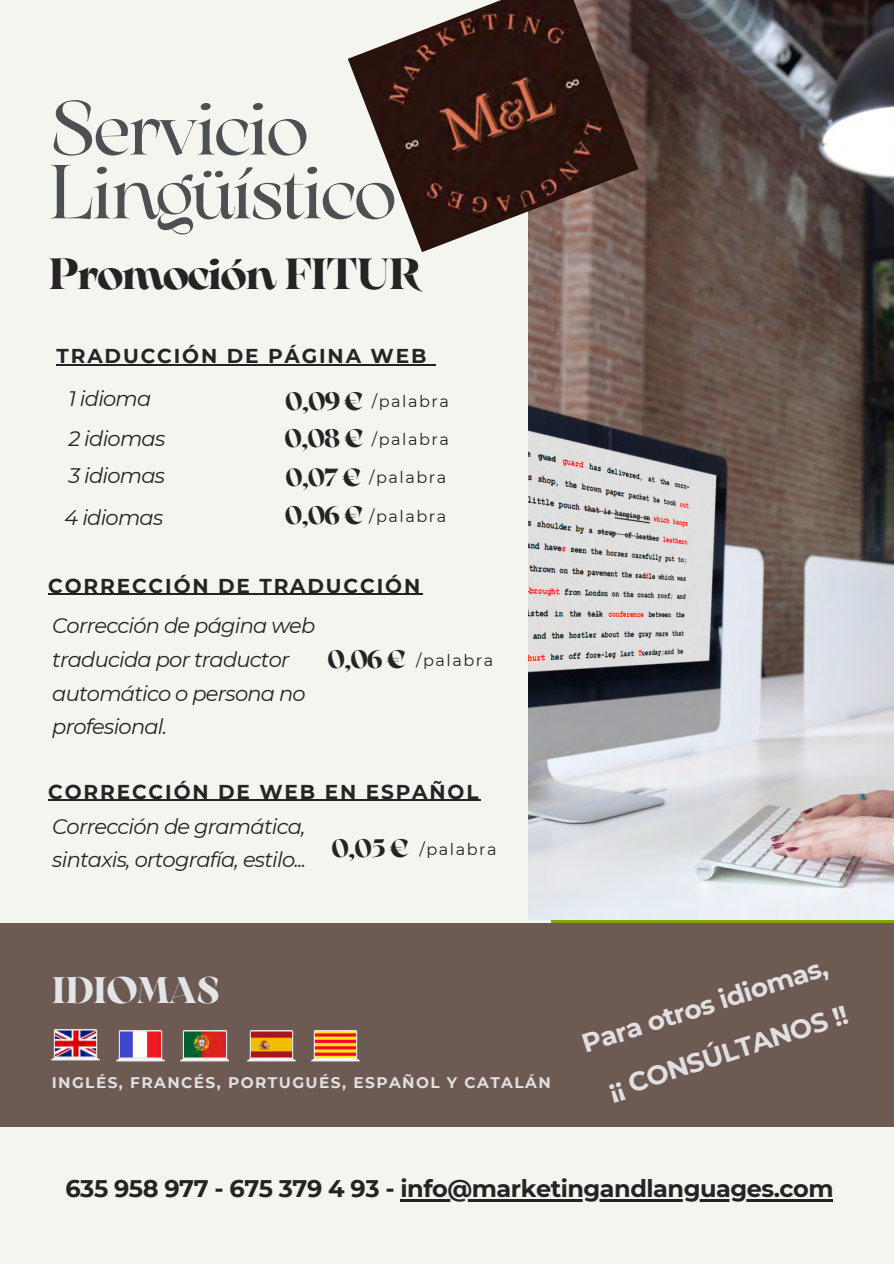
<style>
.page{position:relative;width:894px;height:1264px;background:#fff}
.page>*{position:absolute;margin:0;border:0;box-sizing:border-box;transform-origin:0 0}
.t1{font:76.05px/63.8px "Arsenica";letter-spacing:-.03em;color:#4d5052}
.t2{font:700 43.5px "Arsenica";letter-spacing:-.03em;color:#262325}
.t3{font:700 36.9px "Arsenica";letter-spacing:-.03em;color:#e4e5e9}
.t4{font:700 26.4px "Montserrat";color:#e1dfe1}
.t5{font:700 25.2px "Arsenica";letter-spacing:-.03em;color:#262325}
.t6{font:700 24.75px "Arsenica";color:#262325}
.t7{font:700 24px "Montserrat";letter-spacing:-.02em;color:#262325}
.t8{font:italic 21px/33.8px "Montserrat";letter-spacing:-.035em;color:#262325}
.t9{font:700 20.1px "Montserrat";letter-spacing:.095em;color:#262325}
.t10{font:16.2px "Montserrat";letter-spacing:.095em;color:#262325}
.t11{font:700 15.3px "Montserrat";letter-spacing:.095em;color:#e1dfe1}
</style>
<div class="page">
<div style="left:0;top:0;width:893px;height:1263px;background:#f5f5ef"></div>
<hr style="left:400px;top:1199px;width:432px;height:2px;background:#262325">
<hr style="left:56px;top:364px;width:372px;height:1px;background:#262325">
<div style="left:0;top:922px;width:893px;height:204px;background:#6d5a53"></div>
<img style="left:52px;top:1029px;width:48px;height:31px">
<img style="left:116px;top:1030px;width:48px;height:31px">
<img style="left:181px;top:1030px;width:48px;height:31px">
<img style="left:247px;top:1030px;width:48px;height:31px">
<img style="left:311px;top:1030px;width:48px;height:31px">
<hr style="left:48px;top:593px;width:374px;height:2px;background:#262325">
<hr style="left:48px;top:799px;width:432px;height:2px;background:#262325">
<img style="left:528px;top:0;width:365px;height:919px">
<img style="left:348px;top:0;width:290px;height:252px">
<p class="t1" style="left:48px;top:103px;width:349px">Servicio<br>Lingüístico</p>
<h6 class="t2" style="left:48px;top:258px;width:373px">Promoción FITUR</h6>
<p class="t9" style="left:56px;top:343px;width:371px">TRADUCCIÓN DE PÁGINA WEB</p>
<h5 class="t8" style="left:68px;top:381px;width:84px">1 idioma</h5>
<p class="t8" style="left:68px;top:421px;width:98px">2 idiomas</p>
<h5 class="t8" style="left:68px;top:458px;width:98px">3 idiomas</h5>
<p class="t8" style="left:64px;top:500px;width:100px">4 idiomas</p>
<p class="t5" style="left:285px;top:391px;width:79px">0,09 €</p>
<p class="t5" style="left:284px;top:428px;width:80px">0,08 €</p>
<h5 class="t10" style="left:372px;top:429px;width:79px">/palabra</h5>
<p class="t10" style="left:369px;top:468px;width:79px">/palabra</p>
<p class="t5" style="left:285px;top:506px;width:79px">0,06 €</p>
<h6 class="t10" style="left:369px;top:506px;width:79px">/palabra</h6>
<h5 class="t10" style="left:372px;top:391px;width:79px">/palabra</h5>
<p class="t6" style="left:285px;top:468px;width:77px">0,07 €</p>
<p class="t9" style="left:48px;top:573px;width:373px">CORRECCIÓN DE TRADUCCIÓN</p>
<p class="t8" style="left:52px;top:608px;width:264px">Corrección de página web traducida por traductor automático o persona no profesional.</p>
<p class="t5" style="left:327px;top:650px;width:79px">0,06 €</p>
<p class="t10" style="left:416px;top:650px;width:79px">/palabra</p>
<h5 class="t9" style="left:48px;top:779px;width:431px">CORRECCIÓN DE WEB EN ESPAÑOL</h5>
<p class="t8" style="left:52px;top:809px;width:255px">Corrección de gramática, sintaxis, ortografía, estilo...</p>
<h4 class="t5" style="left:331px;top:839px;width:78px">0,05 €</h4>
<h5 class="t10" style="left:419px;top:839px;width:79px">/palabra</h5>
<p class="t3" style="left:52px;top:976px;width:170px">IDIOMAS</p>
<p class="t11" style="left:52px;top:1073px;width:500px">INGLÉS, FRANCÉS, PORTUGUÉS, ESPAÑOL Y CATALÁN</p>
<p class="t4" style="left:577px;top:1029px;width:258px;rotate:-18deg">Para otros idiomas,</p>
<h5 class="t4" style="left:603px;top:1075px;width:252px;rotate:-18deg">¡¡ CONSÚLTANOS !!</h5>
<h1 class="t7" style="left:65px;top:1173px;width:769px">635 958 977 - 675 379 4 93 - info@marketingandlanguages.com</h1>
</div>
